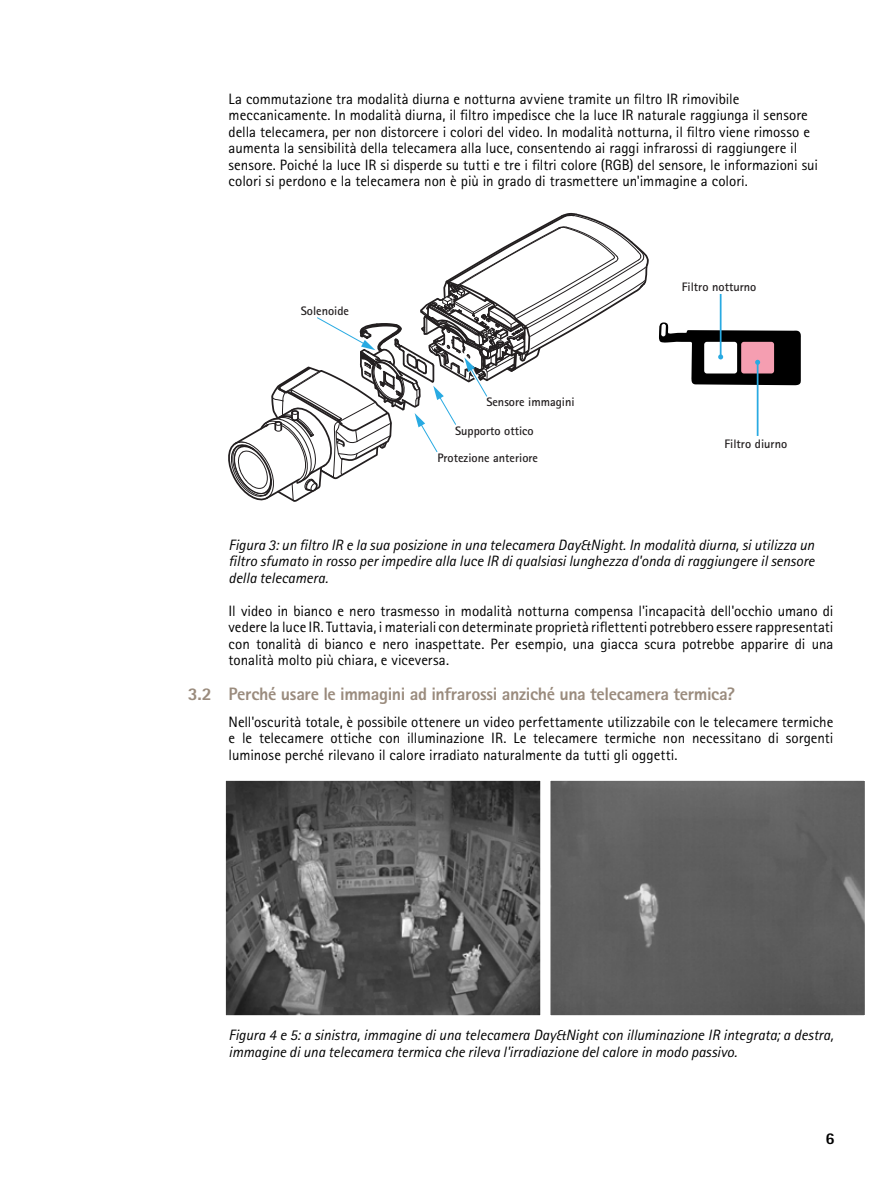
<style>
.page{position:relative;width:893px;height:1191px;background:#fff}
.page>*{position:absolute;margin:0;border:0;box-sizing:border-box;transform-origin:0 0}
.t1{font:800 18px "Rotis Sans Serif Pro";letter-spacing:-.02em;color:#9a8b7d}
.t2{font:800 16.5px "Rotis Sans Serif Pro";color:#000}
.t3{font:15px/16.5px "Rotis Sans Serif Pro";color:#000;text-align:justify}
.t4{font:italic 15px/16.5px "Rotis Sans Serif Pro";letter-spacing:-.005em;color:#000;text-align:justify}
.t5{font:700 12.3px "Rotis Sans Serif Pro";color:#231f20}
</style>
<div class="page">
<svg style="left:228px;top:213px;width:421px;height:289px"></svg>
<hr style="left:720px;top:294px;width:1px;height:63px;background:#29aae2">
<hr style="left:757px;top:362px;width:1px;height:74px;background:#29aae2">
<svg style="left:659px;top:322px;width:142px;height:63px"></svg>
<img style="left:227px;top:782px;width:312px;height:232px">
<div style="left:220px;top:775px;width:326px;height:246px;border:6px solid #fff"></div>
<img style="left:551px;top:782px;width:313px;height:232px">
<div style="left:544px;top:775px;width:327px;height:246px;border:6px solid #fff"></div>
<p class="t3" style="left:229px;top:91px;width:591px;text-align:left">La commutazione tra modalità diurna e notturna avviene tramite un filtro IR rimovibile meccanicamente. In modalità diurna, il filtro impedisce che la luce IR naturale raggiunga il sensore della telecamera, per non distorcere i colori del video. In modalità notturna, il filtro viene rimosso e aumenta la sensibilità della telecamera alla luce, consentendo ai raggi infrarossi di raggiungere il sensore. Poiché la luce IR si disperde su tutti e tre i filtri colore (RGB) del sensore, le informazioni sui colori si perdono e la telecamera non è più in grado di trasmettere un'immagine a colori.</p>
<p class="t5" style="left:301px;top:303px;width:50px">Solenoide</p>
<p class="t5" style="left:486px;top:394px;width:90px">Sensore immagini</p>
<p class="t5" style="left:455px;top:423px;width:80px">Supporto ottico</p>
<p class="t5" style="left:437px;top:450px;width:102px">Protezione anteriore</p>
<p class="t5" style="left:682px;top:279px;width:76px">Filtro notturno</p>
<p class="t5" style="left:725px;top:436px;width:64px">Filtro diurno</p>
<p class="t4" style="left:229px;top:536px;width:587px">Figura 3: un filtro IR e la sua posizione in una telecamera Day&amp;Night. In modalità diurna, si utilizza un filtro sfumato in rosso per impedire alla luce IR di qualsiasi lunghezza d'onda di raggiungere il sensore della telecamera.</p>
<p class="t3" style="left:229px;top:602px;width:606px">Il video in bianco e nero trasmesso in modalità notturna compensa l'incapacità dell'occhio umano di vedere la luce IR. Tuttavia, i materiali con determinate proprietà riflettenti potrebbero essere rappresentati con tonalità di bianco e nero inaspettate. Per esempio, una giacca scura potrebbe apparire di una tonalità molto più chiara, e viceversa.</p>
<p class="t1" style="left:188px;top:682px;width:549px">3.2 Perché usare le immagini ad infrarossi anziché una telecamera termica?</p>
<p class="t3" style="left:229px;top:713px;width:606px">Nell'oscurità totale, è possibile ottenere un video perfettamente utilizzabile con le telecamere termiche e le telecamere ottiche con illuminazione IR. Le telecamere termiche non necessitano di sorgenti luminose perché rilevano il calore irradiato naturalmente da tutti gli oggetti.</p>
<p class="t4" style="left:229px;top:1027px;width:606px">Figura 4 e 5: a sinistra, immagine di una telecamera Day&amp;Night con illuminazione IR integrata; a destra, immagine di una telecamera termica che rileva l'irradiazione del calore in modo passivo.</p>
<p class="t2" style="left:825px;top:1128px;width:11px">6</p>
</div>
